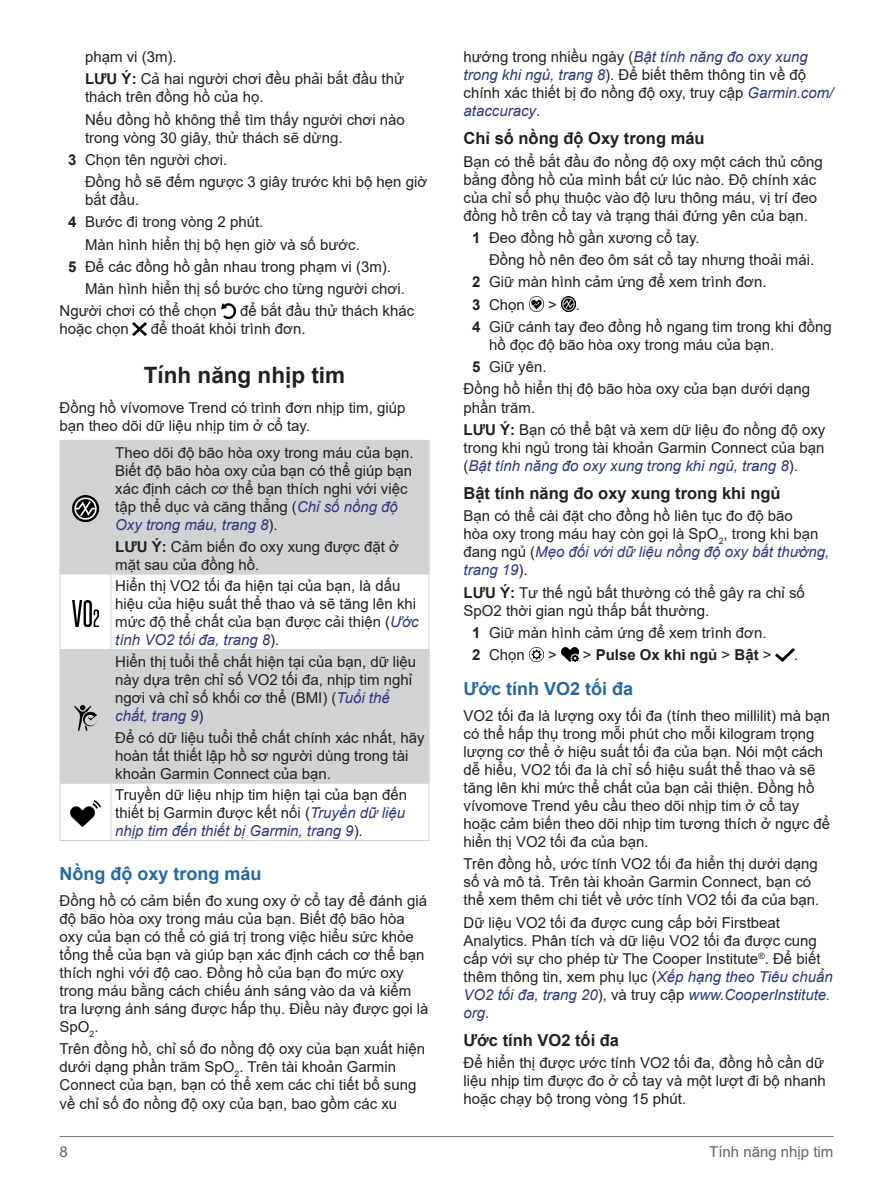
<style>
.page{position:relative;width:893px;height:1187px;background:#fff}
.page>*{position:absolute;margin:0;border:0;box-sizing:border-box;transform-origin:0 0}
.t1{font:700 22.5px "Arial";color:#231f20}
.t2{font:700 18px "Arial";color:#2468a3}
.t3{font:700 16.5px "Arial";color:#231f20}
.t4{font:15px/18px "Arial";color:#231f20}
.t5{font:700 15px "Arial";color:#231f20}
.t6{font:15px "Arial";color:#636366}
.s1{font-weight:700}
.s2{font-style:italic;color:#2e357d}
.s3{font-weight:400}
</style>
<div class="page">
<hr style="left:60px;top:1136px;width:773px;height:1px;background:#76787b">
<img style="left:221px;top:303px;width:15px;height:15px">
<img style="left:133px;top:322px;width:14px;height:13px">
<svg style="left:61px;top:441px;width:368px;height:341px;fill:#d1d2d4"></svg>
<hr style="left:60px;top:440px;width:51px;height:1px;background:#d1d2d4">
<hr style="left:60px;top:440px;width:1px;height:133px;background:#d1d2d4">
<hr style="left:111px;top:440px;width:318px;height:1px;background:#d1d2d4">
<hr style="left:111px;top:440px;width:1px;height:133px;background:#d1d2d4">
<hr style="left:429px;top:440px;width:1px;height:133px;background:#d1d2d4">
<hr style="left:60px;top:573px;width:51px;height:1px;background:#d1d2d4">
<hr style="left:60px;top:574px;width:1px;height:75px;background:#d1d2d4">
<hr style="left:111px;top:573px;width:318px;height:1px;background:#d1d2d4">
<hr style="left:111px;top:574px;width:1px;height:75px;background:#d1d2d4">
<hr style="left:429px;top:574px;width:1px;height:75px;background:#d1d2d4">
<hr style="left:60px;top:649px;width:51px;height:1px;background:#d1d2d4">
<hr style="left:60px;top:649px;width:1px;height:133px;background:#d1d2d4">
<hr style="left:111px;top:649px;width:318px;height:1px;background:#d1d2d4">
<hr style="left:111px;top:649px;width:1px;height:133px;background:#d1d2d4">
<hr style="left:429px;top:649px;width:1px;height:133px;background:#d1d2d4">
<hr style="left:60px;top:782px;width:51px;height:1px;background:#d1d2d4">
<hr style="left:60px;top:783px;width:1px;height:57px;background:#d1d2d4">
<hr style="left:111px;top:782px;width:318px;height:1px;background:#d1d2d4">
<hr style="left:111px;top:783px;width:1px;height:57px;background:#d1d2d4">
<hr style="left:429px;top:783px;width:1px;height:57px;background:#d1d2d4">
<hr style="left:60px;top:840px;width:51px;height:1px;background:#d1d2d4">
<hr style="left:111px;top:840px;width:318px;height:1px;background:#d1d2d4">
<img style="left:73px;top:496px;width:25px;height:25px">
<img style="left:73px;top:600px;width:25px;height:26px">
<img style="left:74px;top:705px;width:22px;height:25px">
<img style="left:71px;top:800px;width:29px;height:26px">
<img style="left:529px;top:296px;width:15px;height:15px">
<img style="left:561px;top:296px;width:15px;height:15px">
<img style="left:529px;top:647px;width:15px;height:15px">
<img style="left:561px;top:647px;width:18px;height:15px">
<img style="left:776px;top:648px;width:18px;height:13px">
<p class="t4" style="left:85px;top:45px;width:320px;line-height:22.2px">phạm vi (3m).<br><span class="s1">LƯU Ý:</span> Cả hai người chơi đều phải bắt đầu thử</p>
<p class="t4" style="left:85px;top:86px;width:321px;line-height:22.2px">thách trên đồng hồ của họ.<br>Nếu đồng hồ không thể tìm thấy người chơi nào</p>
<p class="t4" style="left:68px;top:126px;width:276px;line-height:22.2px;text-indent:17px">trong vòng 30 giây, thử thách sẽ dừng.<br><span class="s1">3</span> Chọn tên người chơi.</p>
<p class="t4" style="left:85px;top:173px;width:344px">Đồng hồ sẽ đếm ngược 3 giây trước khi bộ hẹn giờ bắt đầu.</p>
<p class="t4" style="left:68px;top:213px;width:197px"><span class="s1">4</span> Bước đi trong vòng 2 phút.</p>
<p class="t4" style="left:85px;top:235px;width:276px">Màn hình hiển thị bộ hẹn giờ và số bước.</p>
<p class="t4" style="left:68px;top:257px;width:324px"><span class="s1">5</span> Để các đồng hồ gần nhau trong phạm vi (3m).</p>
<p class="t4" style="left:85px;top:280px;width:321px">Màn hình hiển thị số bước cho từng người chơi.</p>
<p class="t4" style="left:60px;top:302px;width:159px">Người chơi có thể chọn</p>
<p class="t4" style="left:240px;top:302px;width:176px">để bắt đầu thử thách khác</p>
<p class="t4" style="left:60px;top:320px;width:71px">hoặc chọn</p>
<p class="t4" style="left:151px;top:320px;width:156px">để thoát khỏi trình đơn.</p>
<h1 class="t1" style="left:144px;top:359px;width:203px">Tinh năng nhịp tim</h1>
<h1 class="t1" style="left:164px;top:362px;width:6px">́</h1>
<p class="t4" style="left:60px;top:399px;width:347px">Đồng hồ vívomove Trend có trình đơn nhịp tim, giúp bạn theo dõi dữ liệu nhịp tim ở cổ tay.</p>
<p class="t4" style="left:115px;top:443px;width:300px">Theo dõi độ bão hòa oxy trong máu của bạn.<br>Biết độ bão hòa oxy của bạn có thể giúp bạn xác định cách cơ thể bạn thích nghi với việc tập thể dục và căng thẳng (<span class="s2">Chỉ số nồng độ Oxy trong máu, trang 8</span>).</p>
<p class="t4" style="left:115px;top:537px;width:284px"><span class="s1">LƯU Ý:</span> Cảm biến đo oxy xung được đặt ở mặt sau của đồng hồ.</p>
<p class="t4" style="left:115px;top:576px;width:305px">Hiển thị VO2 tối đa hiện tại của bạn, là dấu hiệu của hiệu suất thể thao và sẽ tăng lên khi mức độ thể chất của bạn được cải thiện (<span class="s2">Ước tính VO2 tối đa, trang 8</span>).</p>
<p class="t4" style="left:115px;top:652px;width:303px">Hiển thị tuổi thể chất hiện tại của bạn, dữ liệu này dựa trên chỉ số VO2 tối đa, nhịp tim nghỉ ngơi và chỉ số khối cơ thể (BMI) (<span class="s2">Tuổi thể chất, trang 9</span>)</p>
<p class="t4" style="left:115px;top:728px;width:311px">Để có dữ liệu tuổi thể chất chính xác nhất, hãy hoàn tất thiết lập hồ sơ người dùng trong tài khoản Garmin Connect của bạn.</p>
<p class="t4" style="left:115px;top:786px;width:294px">Truyền dữ liệu nhịp tim hiện tại của bạn đến thiết bị Garmin được kết nối (<span class="s2">Truyền dữ liệu nhịp tim đến thiết bị Garmin, trang 9</span>).</p>
<p class="t2" style="left:60px;top:860px;width:204px">Nồng độ oxy trong máu</p>
<p class="t4" style="left:60px;top:891px;width:370px">Đồng hồ có cảm biến đo xung oxy ở cổ tay để đánh giá độ bão hòa oxy trong máu của bạn. Biết độ bão hòa oxy của bạn có thể có giá trị trong việc hiểu sức khỏe tổng thể của bạn và giúp bạn xác định cách cơ thể bạn thích nghi với độ cao. Đồng hồ của bạn đo mức oxy trong máu bằng cách chiếu ánh sáng vào da và kiểm tra lượng ánh sáng được hấp thụ. Điều này được gọi là SpO<sub>2</sub>.</p>
<p class="t4" style="left:60px;top:1039px;width:367px">Trên đồng hồ, chỉ số đo nồng độ oxy của bạn xuất hiện dưới dạng phần trăm SpO<sub>2</sub>. Trên tài khoản Garmin Connect của bạn, bạn có thể xem các chi tiết bổ sung về chỉ số đo nồng độ oxy của bạn, bao gồm các xu</p>
<p class="t4" style="left:463px;top:48px;width:371px">hướng trong nhiều ngày (<span class="s2">Bật tính năng đo oxy xung trong khi ngủ, trang 8</span>). Để biết thêm thông tin về độ chính xác thiết bị đo nồ ng độ oxy, truy cập <span class="s2">Garmin.com/ ataccuracy</span>.</p>
<p class="t3" style="left:463px;top:127px;width:243px">Chỉ số nồng độ Oxy trong máu</p>
<p class="t4" style="left:463px;top:152px;width:361px">Bạn có thể bắt đầu đo nồng độ oxy một cách thủ công bằng đồng hồ của mình bất cứ lúc nào. Độ chính xác của chỉ số phụ thuộc vào độ lưu thông máu, vị trí đeo đồng hồ trên cổ tay và trạng thái đứng yên của bạn.</p>
<p class="t4" style="left:472px;top:228px;width:229px"><span class="s1">1</span> Đeo đồng hồ gần xương cổ tay.</p>
<p class="t4" style="left:489px;top:251px;width:327px">Đồng hồ nên đeo ôm sát cổ tay nhưng thoải mái.</p>
<p class="t4" style="left:472px;top:273px;width:296px"><span class="s1">2</span> Giữ màn hình cảm ứng để xem trình đơn.</p>
<p class="t4" style="left:472px;top:295px;width:54px"><span class="s1">3</span> Chọn</p>
<p class="t4" style="left:472px;top:293px;width:361px;line-height:22.2px;text-indent:76px">&gt; .<br><span class="s1">4</span> Giữ cánh tay đeo đồng hồ ngang tim trong khi đồng</p>
<p class="t4" style="left:489px;top:335px;width:287px">hồ đọc độ bão hòa oxy trong máu của bạn.</p>
<p class="t4" style="left:472px;top:358px;width:76px"><span class="s1">5</span> Giữ yên.</p>
<p class="t4" style="left:463px;top:380px;width:348px">Đồng hồ hiển thị độ bão hòa oxy của bạn dưới dạng</p>
<p class="t4" style="left:463px;top:396px;width:363px;line-height:22.2px">phần trăm.<br><span class="s1">LƯU Ý:</span> Bạn có thể bật và xem dữ liệu đo nồng độ oxy</p>
<p class="t4" style="left:463px;top:438px;width:363px">trong khi ngủ trong tài khoản Garmin Connect của bạn (<span class="s2">Bật tính năng đo oxy xung trong khi ngủ, trang 8</span>).</p>
<p class="t3" style="left:463px;top:481px;width:316px">Bật tính năng đo oxy xung trong khi ngủ</p>
<p class="t4" style="left:463px;top:507px;width:367px">Bạn có thể cài đặt cho đồng hồ liên tục đo độ bão<br>hòa oxy trong máu hay còn gọi là SpO<sub>2</sub>, trong khi bạn đang ngủ (<span class="s2">Mẹo đối với dữ liệu nồng độ oxy bất thường, trang 19</span>).</p>
<p class="t4" style="left:463px;top:583px;width:342px"><span class="s1">LƯU Ý:</span> Tư thế ngủ bất thường có thể gây ra chỉ số<br>SpO2 thời gian ngủ thấp bất thường.</p>
<p class="t4" style="left:472px;top:621px;width:296px;line-height:22.2px"><span class="s1">1</span> Giữ màn hình cảm ứng để xem trình đơn.<br><span class="s1">2</span> Chọn</p>
<p class="t5" style="left:548px;top:644px;width:225px"><span class="s3">&gt; &gt;</span> Pulse Ox khi ngủ <span class="s3">&gt;</span> Bật <span class="s3">&gt;</span></p>
<p class="t4" style="left:794px;top:645px;width:3px">.</p>
<p class="t2" style="left:463px;top:675px;width:171px">Ước tính VO2 tối đa</p>
<p class="t4" style="left:463px;top:706px;width:368px">VO2 tối đa là lượng oxy tối đa (tính theo millilit) mà bạn có thể hấp thụ trong mỗi phút cho mỗi kilogram trọng lượng cơ thể ở hiệu suất tối đa của bạn. Nói một cách dễ hiểu, VO2 tối đa là chỉsố hiệu suất thể thao và sẽ tăng lên khi mức thể chất của bạn cải thiện. Đồng hồ vívomove Trend yêu cầu theo dõi nhịp tim ở cổ tay hoặc cảm biến theo dõi nhịp tim tương thích ở ngực để hiển thị VO2 tối đa của bạn.</p>
<p class="t4" style="left:463px;top:855px;width:356px">Trên đồng hồ, ước tinh VO2 tối đa hiển thị dưới dạng</p>
<p class="t4" style="left:463px;top:858px;width:349px;line-height:15.6px;text-indent:137px">́<br>số và mô tả. Trên tài khoản Garmin Connect, bạn có</p>
<p class="t4" style="left:463px;top:888px;width:357px;line-height:22.2px">thể xem thêm chi tiết về ước tính VO2 tối đa của bạn.<br>Dữ liệu VO2 tối đa được cung cấp bởi Firstbeat</p>
<p class="t4" style="left:463px;top:931px;width:371px">Analytics. Phân tích và dữ liệu VO2 tối đa được cung cấp với sự cho phép từ The Cooper Institute<sup>®</sup>. Để biết thêm thông tin, xem phụ lục (<span class="s2">Xếp hạng theo Tiêu chuẩn VO2 tối đa, trang 20</span>), và truy cập <span class="s2">www.CooperInstitute. org</span>.</p>
<p class="t3" style="left:463px;top:1028px;width:157px">Ước tính VO2 tối đa</p>
<p class="t4" style="left:463px;top:1053px;width:364px">Để hiển thị được ước tính VO2 tối đa, đồng hồ cần dữ liệu nhịp tim được đo ở cổ tay và một lượt đi bộ nhanh hoặc chạy bộ trong vòng 15 phút.</p>
<p class="t6" style="left:723px;top:1143px;width:4px">́</p>
<p class="t6" style="left:60px;top:1141px;width:10px">8</p>
<p class="t6" style="left:709px;top:1141px;width:96px">Tinh năng nhịpti</p>
</div>
